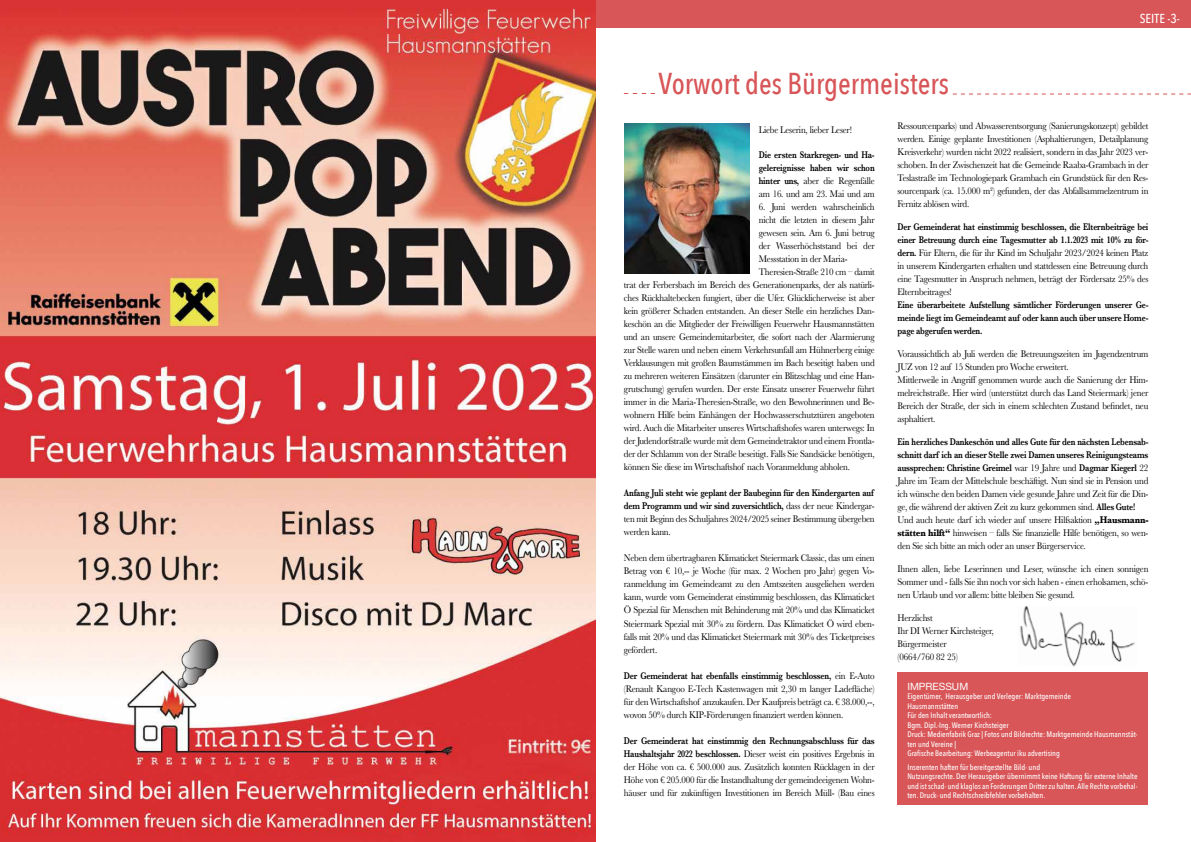
<style>
.page{position:relative;width:1191px;height:842px;background:#fff}
.page>*{position:absolute;margin:0;border:0;box-sizing:border-box;transform-origin:0 0}
.t1{font:500 30.2px "Avenir Next Condensed";color:#d85558;scale:.96 1}
.t2{font:500 13px "Avenir Next Condensed";color:#fff}
.t3{font:10px/13px "Baskerville";letter-spacing:-.02em;color:#000;text-align:justify;scale:.9 1}
.t4{font:600 10px/13px "Baskerville";letter-spacing:-.02em;color:#000;text-align:justify;scale:.8 1}
.t5{font:10px "Helvetica Neue";color:#fff}
.t6{font:500 8px/9.5px "Avenir Next Condensed";color:#fff}
.s1{font-weight:400}
.s2{font-weight:600}
.s3{font-weight:700}
</style>
<div class="page">
<div style="left:0;top:0;width:1191px;height:28px;background:#d85558"></div>
<div style="left:897px;top:672px;width:251px;height:133px;background:#d85558"></div>
<svg style="left:952px;top:94px;width:239px;height:1px"></svg>
<svg style="left:624px;top:93px;width:31px;height:1px"></svg>
<img style="left:624px;top:124px;width:125px;height:150px">
<img style="left:1020px;top:606px;width:115px;height:61px">
<img style="left:0;top:0;width:595px;height:842px">
<h1 class="t1" style="left:658px;top:65px;width:304px">Vorwort des Bürgermeisters</h1>
<h2 class="t2" style="left:1139px;top:11px;width:42px">SEITE -3-</h2>
<p class="t3" style="left:759px;top:123px;width:105px">Liebe Leserin, lieber Leser!</p>
<p class="t4" style="left:759px;top:149px;width:146px">Die ersten Starkregen- und Ha&shy;gelereignisse haben wir schon hinter uns, <span class="s1">aber die Regenfälle am 16. und am 23. Mai und am</span></p>
<p class="t3" style="left:759px;top:201px;width:130px">6. Juni werden wahrscheinlich</p>
<p class="t3" style="left:759px;top:214px;width:130px">nicht die letzten in diesem Jahr</p>
<p class="t3" style="left:759px;top:227px;width:130px">gewesen sein. Am 6. Juni betrug</p>
<p class="t3" style="left:759px;top:240px;width:130px">der Wasserhöchststand bei der</p>
<p class="t3" style="left:759px;top:253px;width:100px">Messstation in der Maria-</p>
<p class="t3" style="left:759px;top:266px;width:130px">Theresien-Straße 210 cm – damit</p>
<p class="t3" style="left:624px;top:279px;width:280px">trat der Ferbersbach im Bereich des Generationenparks, der als natürli-</p>
<p class="t3" style="left:624px;top:292px;width:280px">ches Rückhaltebecken fungiert, über die Ufer. Glücklicherweise ist aber</p>
<p class="t3" style="left:624px;top:305px;width:280px">kein größerer Schaden entstanden. An dieser Stelle ein herzliches Dan-</p>
<p class="t3" style="left:624px;top:318px;width:280px">keschön an die Mitglieder der Freiwilligen Feuerwehr Hausmannstätten</p>
<p class="t3" style="left:624px;top:331px;width:280px">und an unsere Gemeindemitarbeiter, die sofort nach der Alarmierung</p>
<p class="t3" style="left:624px;top:344px;width:280px">zur Stelle waren und neben einem Verkehrsunfall am Hühnerberg einige</p>
<p class="t3" style="left:624px;top:357px;width:280px">Verklausungen mit großen Baumstämmen im Bach beseitigt haben und</p>
<p class="t3" style="left:624px;top:370px;width:280px">zu mehreren weiteren Einsätzen (darunter ein Blitzschlag und eine Han-</p>
<p class="t3" style="left:624px;top:383px;width:280px">grutschung) gerufen wurden. Der erste Einsatz unserer Feuerwehr führt</p>
<p class="t3" style="left:624px;top:396px;width:280px">immer in die Maria-Theresien-Straße, wo den Bewohnerinnen und Be-</p>
<p class="t3" style="left:624px;top:409px;width:280px">wohnern Hilfe beim Einhängen der Hochwasserschutztüren angeboten</p>
<p class="t3" style="left:624px;top:422px;width:280px">wird. Auch die Mitarbeiter unseres Wirtschaftshofes waren unterwegs: In</p>
<p class="t3" style="left:624px;top:435px;width:280px">der Judendorfstraße wurde mit dem Gemeindetraktor und einem Frontla-</p>
<p class="t3" style="left:624px;top:448px;width:280px">der der Schlamm von der Straße beseitigt. Falls Sie Sandsäcke benötigen,</p>
<p class="t3" style="left:624px;top:461px;width:253px">können Sie diese im Wirtschaftshof nach Voranmeldung abholen.</p>
<p class="t4" style="left:624px;top:487px;width:315px">Anfang Juli steht wie geplant der Baubeginn für den Kindergarten auf dem Programm und wir sind zuversichtlich, <span class="s1">dass der neue Kindergar&shy;ten mit Beginn des Schuljahres 2024/2025 seiner Bestimmung übergeben werden kann.</span></p>
<p class="t3" style="left:624px;top:552px;width:280px">Neben dem übertragbaren Klimaticket Steiermark Classic, das um einen Betrag von € 10,-- je Woche (für max. 2 Wochen pro Jahr) gegen Vo&shy;ranmeldung im Gemeindeamt zu den Amtszeiten ausgeliehen werden kann, wurde vom Gemeinderat einstimmig beschlossen, das Klimaticket Ö Spezial für Menschen mit Behinderung mit 20% und das Klimaticket Steiermark Spezial mit 30% zu fördern. Das Klimaticket Ö wird eben&shy;falls mit 20% und das Klimaticket Steiermark mit 30% des Ticketpreises gefördert.</p>
<p class="t3" style="left:624px;top:669px;width:280px"><span class="s2">Der Gemeinderat hat ebenfalls einstimmig beschlossen,</span> ein E-Auto (Renault Kangoo E-Tech Kastenwagen mit 2,30 m langer Ladefläche) für den Wirtschaftshof anzukaufen. Der Kaufpreis beträgt ca. € 38.000,--, wovon 50% durch KIP-Förderungen finanziert werden können.</p>
<p class="t3" style="left:624px;top:734px;width:280px"><span class="s2">Der Gemeinderat hat einstimmig den Rechnungsabschluss für das Haushaltsjahr 2022 beschlossen.</span> Dieser weist ein positives Ergebnis in der Höhe von ca. € 500.000 aus. Zusätzlich konnten Rücklagen in der Höhe von € 205.000 für die Instandhaltung der gemeindeeigenen Wohn&shy;häuser und für zukünftigen Investitionen im Bereich Müll- (Bau eines</p>
<p class="t3" style="left:897px;top:119px;width:280px">Ressourcenparks) und Abwasserentsorgung (Sanierungskonzept) gebildet werden. Einige geplante Investitionen (Asphaltierungen, Detailplanung Kreisverkehr) wurden nicht 2022 realisiert, sondern in das Jahr 2023 ver&shy;schoben. In der Zwischenzeit hat die Gemeinde Raaba-Grambach in der Teslastraße im Technologiepark Grambach ein Grundstück für den Res&shy;sourcenpark (ca. 15.000 m²) gefunden, der das Abfallsammelzentrum in Fernitz ablösen wird.</p>
<p class="t3" style="left:897px;top:220px;width:280px"><span class="s2">Der Gemeinderat hat einstimmig beschlossen, die Elternbeiträge bei einer Betreuung durch eine Tagesmutter ab 1.1.2023 mit 10% zu för&shy;dern.</span> Für Eltern, die für ihr Kind im Schuljahr 2023/2024 keinen Platz in unserem Kindergarten erhalten und stattdessen eine Betreuung durch eine Tagesmutter in Anspruch nehmen, beträgt der Fördersatz 25% des Elternbeitrages!</p>
<p class="t4" style="left:897px;top:298px;width:315px">Eine überarbeitete Aufstellung sämtlicher Förderungen unserer Ge&shy;meinde liegt im Gemeindeamt auf oder kann auch über unsere Home&shy;page abgerufen werden.</p>
<p class="t3" style="left:897px;top:347px;width:280px;text-align:left">Voraussichtlich ab Juli werden die Betreuungszeiten im Jugendzentrum JUZ von 12 auf 15 Stunden pro Woche erweitert.<br>Mittlerweile in Angriff genommen wurde auch die Sanierung der Him&shy;melreichstraße. Hier wird (unterstützt durch das Land Steiermark) jener Bereich der Straße, der sich in einem schlechten Zustand befindet, neu asphaltiert.</p>
<p class="t3" style="left:897px;top:435px;width:280px;text-align:left"><span class="s2">Ein herzliches Dankeschön und alles Gute für den nächsten Lebensab&shy;schnitt darf ich an dieser Stelle zwei Damen unseres Reinigungsteams aussprechen: Christine Greimel</span> war 19 Jahre und <span class="s2">Dagmar Kiegerl</span> 22<br>Jahre im Team der Mittelschule beschäftigt. Nun sind sie in Pension und ich wünsche den beiden Damen viele gesunde Jahre und Zeit für die Din&shy;ge, die während der aktiven Zeit zu kurz gekommen sind. <span class="s2">Alles Gute!<br></span>Und auch heute darf ich wieder auf unsere Hilfsaktion <span class="s3">„Hausmann&shy;stätten hilft“</span> hinweisen – falls Sie finanzielle Hilfe benötigen, so wen&shy;den Sie sich bitte an mich oder an unser Bürgerservice.</p>
<p class="t3" style="left:897px;top:562px;width:280px">Ihnen allen, liebe Leserinnen und Leser, wünsche ich einen sonnigen Sommer und - falls Sie ihn noch vor sich haben - einen erholsamen, schö&shy;nen Urlaub und vor allem: bitte bleiben Sie gesund.</p>
<p class="t3" style="left:897px;top:611px;width:108px;text-align:left">Herzlichst<br>Ihr DI Werner Kirchsteiger,<br>Bürgermeister<br>(0664/760 82 25)</p>
<p class="t5" style="left:907px;top:679px;width:62px">IMPRESSUM</p>
<p class="t6" style="left:907px;top:692px;width:232px">Eigentümer, Herausgeber und Verleger: Marktgemeinde<br>Hausmannstätten<br>Für den Inhalt verantwortlich:<br>Bgm. Dipl.-Ing. Werner Kirchsteiger<br>Druck: Medienfabrik Graz | Fotos und Bildrechte: Marktgemeinde Hausmannstät&shy;ten und Vereine |<br>Grafische Bearbeitung: Werbeagentur iku advertising</p>
<p class="t6" style="left:907px;top:762px;width:232px">Inserenten haften für bereitgestellte Bild- und<br>Nutzungsrechte. Der Herausgeber übernimmt keine Haftung für externe Inhalte und ist schad- und klaglos an Forderungen Dritter zu halten. Alle Rechte vorbehal&shy;ten. Druck- und Rechtschreibfehler vorbehalten.</p>
</div>
